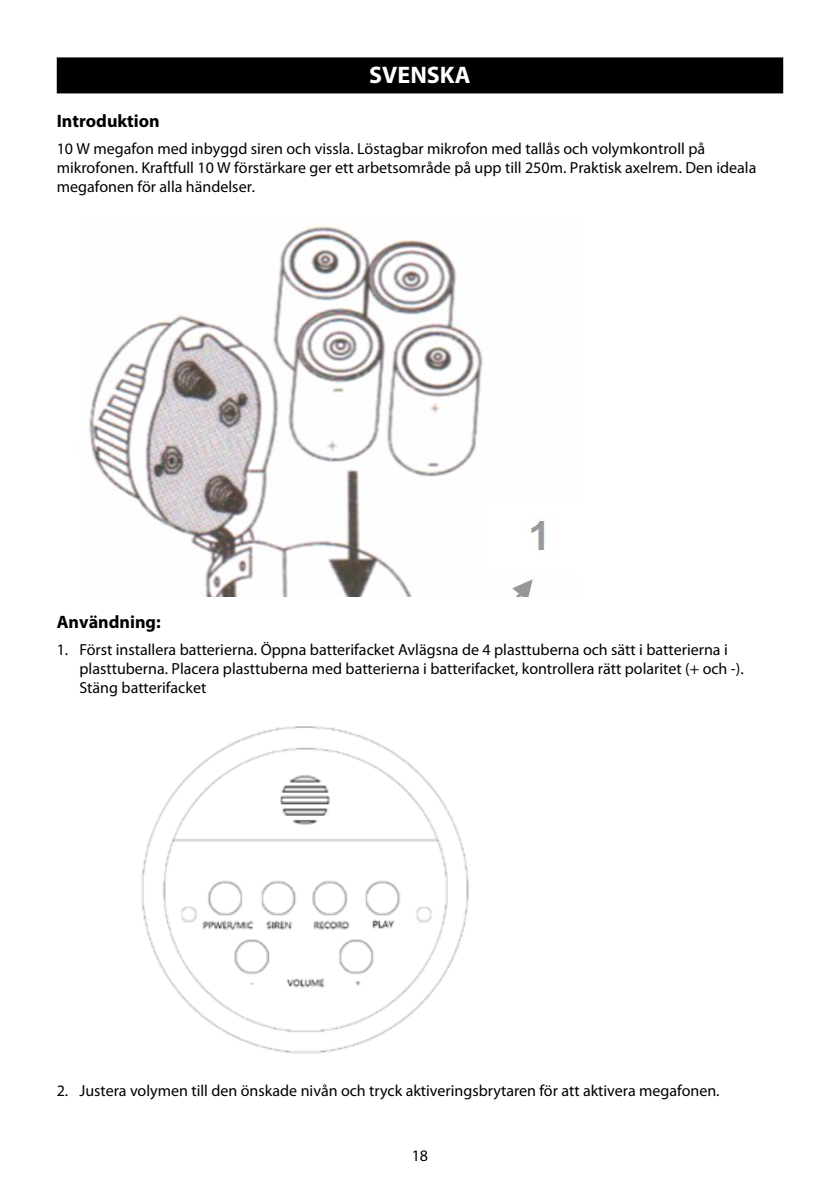
<style>
.page{position:relative;width:840px;height:1191px;background:#fff}
.page>*{position:absolute;margin:0;border:0;box-sizing:border-box;transform-origin:0 0}
.t1{font:700 24px "Myriad Pro";color:#fff}
.t2{font:700 18px "Myriad Pro";color:#000}
.t3{font:16px/19.2px "Myriad Pro";color:#000}
</style>
<div class="page">
<div style="left:57px;top:57px;width:725px;height:36px;background:#000"></div>
<img style="left:89px;top:224px;width:457px;height:373px">
<img style="left:142px;top:726px;width:328px;height:328px">
<h1 class="t1" style="left:369px;top:59px;width:103px">SVENSKA</h1>
<p class="t2" style="left:57px;top:109px;width:104px">Introduktion</p>
<p class="t3" style="left:57px;top:138px;width:700px">10 W megafon med inbyggd siren och vissla. Löstagbar mikrofon med tallås och volymkontroll på mikrofonen. Kraftfull 10 W förstärkare ger ett arbetsområde på upp till 250m. Praktisk axelrem. Den ideala megafonen för alla händelser.</p>
<p class="t2" style="left:57px;top:610px;width:105px">Användning:</p>
<p class="t3" style="left:79px;top:640px;width:665px;text-indent:-23px">1. Först installera batterierna. Öppna batterifacket Avlägsna de 4 plasttuberna och sätt i batterierna i plasttuberna. Placera plasttuberna med batterierna i batterifacket, kontrollera rätt polaritet (+ och -).<br>Stäng batterifacket</p>
<p class="t3" style="left:57px;top:1081px;width:664px">2. Justera volymen till den önskade nivån och tryck aktiveringsbrytaren för att aktivera megafonen.</p>
<p class="t3" style="left:411px;top:1146px;width:18px">18</p>
</div>
